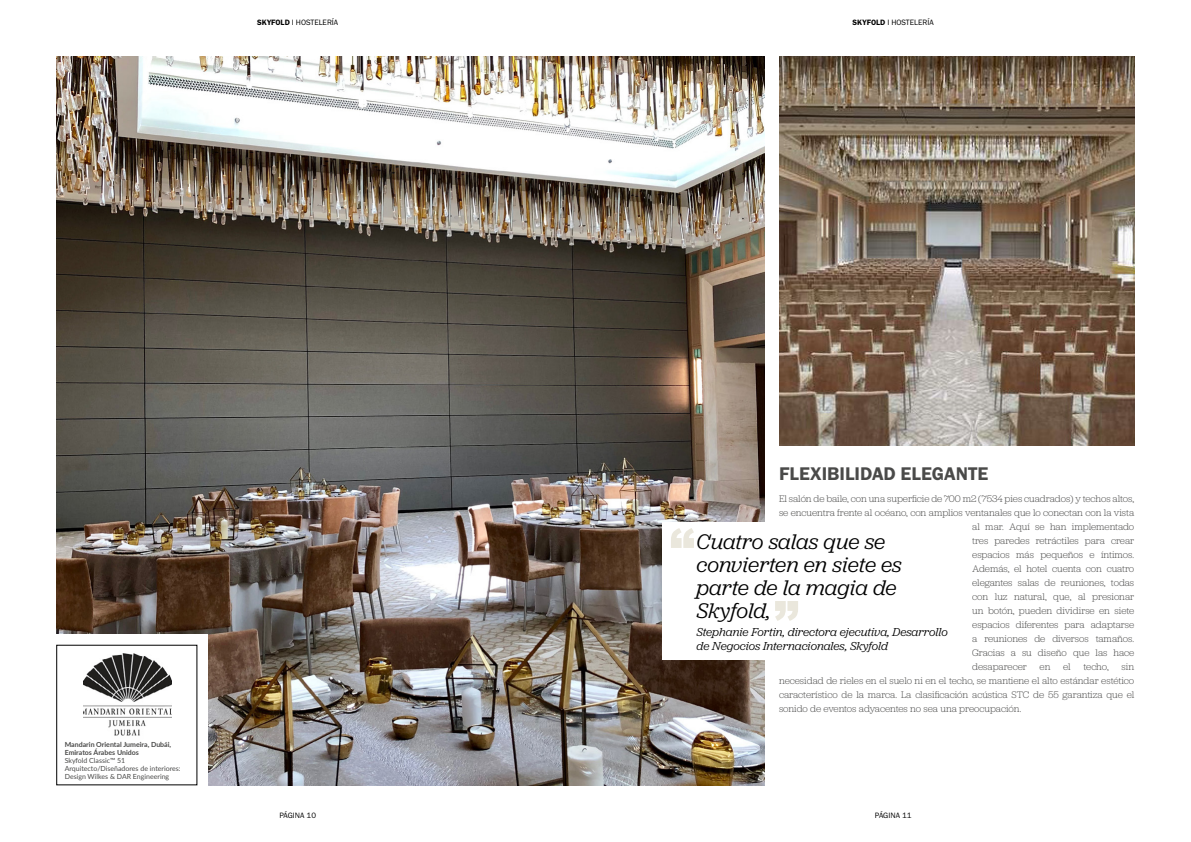
<style>
.page{position:relative;width:1191px;height:842px;background:#fff}
.page>*{position:absolute;margin:0;border:0;box-sizing:border-box;transform-origin:0 0}
.t1{font:italic 22px/23px "Jubilat";color:#000}
.t2{font:19px "Franklin Gothic URW Dem";color:#4a4a49}
.t3{font:italic 12px/14px "Jubilat";color:#000}
.t4{font:300 10px/14px "Jubilat";color:#4a4a49;text-align:justify}
.t5{font:8px "Franklin Gothic URW Boo";color:#000}
.t6{font:7px/8px "Lato";color:#4a4a49}
.t7{font:700 7px/8px "Lato";color:#4a4a49}
.s1{font-family:"Franklin Gothic URW Dem"}
</style>
<div class="page">
<img style="left:57px;top:57px;width:708px;height:728px">
<img style="left:779px;top:57px;width:355px;height:388px">
<div style="left:43px;top:634px;width:165px;height:165px;background:#fff"></div>
<img style="left:83px;top:653px;width:89px;height:83px">
<div style="left:662px;top:522px;width:310px;height:138px;background:#fff"></div>
<svg style="left:775px;top:601px;width:23px;height:20px"></svg>
<svg style="left:671px;top:528px;width:23px;height:20px"></svg>
<p class="t5" style="left:257px;top:18px;width:83px"><span class="s1">SKYFOLD</span> I HOSTELERÍA</p>
<p class="t5" style="left:852px;top:18px;width:83px"><span class="s1">SKYFOLD</span> I HOSTELERÍA</p>
<p class="t7" style="left:65px;top:740px;width:108px">Mandarin Oriental Jumeira, Dubái,<br>Emiratos Árabes Unidos</p>
<p class="t6" style="left:65px;top:756px;width:117px">Skyfold Classic™ 51<br>Arquitecto/Diseñadores de interiores:<br>Design Wilkes &amp; DAR Engineering</p>
<h2 class="t2" style="left:779px;top:462px;width:211px">FLEXIBILIDAD ELEGANTE</h2>
<p class="t4" style="left:779px;top:491px;width:357px">El salón de baile, con una superficie de 700 m2 (7534 pies cuadrados) y techos altos,</p>
<p class="t4" style="left:779px;top:505px;width:357px">se encuentra frente al océano, con amplios ventanales que lo conectan con la vista</p>
<p class="t4" style="left:972px;top:519px;width:163px">al mar. Aquí se han implementado</p>
<p class="t4" style="left:972px;top:533px;width:163px">tres paredes retráctiles para crear</p>
<p class="t4" style="left:972px;top:547px;width:163px">espacios más pequeños e íntimos.</p>
<p class="t4" style="left:972px;top:561px;width:163px">Además, el hotel cuenta con cuatro</p>
<p class="t4" style="left:972px;top:575px;width:163px">elegantes salas de reuniones, todas</p>
<p class="t4" style="left:972px;top:589px;width:163px">con luz natural, que, al presionar</p>
<p class="t4" style="left:972px;top:603px;width:163px">un botón, pueden dividirse en siete</p>
<p class="t4" style="left:972px;top:617px;width:163px">espacios diferentes para adaptarse</p>
<p class="t4" style="left:972px;top:631px;width:163px">a reuniones de diversos tamaños.</p>
<p class="t4" style="left:972px;top:645px;width:163px">Gracias a su diseño que las hace</p>
<p class="t4" style="left:972px;top:659px;width:56px">desaparecer</p>
<p class="t4" style="left:1039px;top:659px;width:12px">en</p>
<p class="t4" style="left:1063px;top:659px;width:9px">el</p>
<p class="t4" style="left:1083px;top:659px;width:27px">techo,</p>
<h1 class="t1" style="left:696px;top:529px;width:207px">Cuatro salas que se convierten en siete es parte de la magia de<br>Skyfold,</h1>
<p class="t3" style="left:696px;top:624px;width:253px">Stephanie Fortin, directora ejecutiva, Desarrollo de Negocios Internacionales, Skyfold</p>
<p class="t4" style="left:779px;top:659px;width:357px;text-indent:342px">sin necesidad de rieles en el suelo ni en el techo, se mantiene el alto estándar estético característico de la marca. La clasificación acústica STC de 55 garantiza que el sonido de eventos adyacentes no sea una preocupación.</p>
<p class="t5" style="left:279px;top:810px;width:38px">PÁGINA 10</p>
<p class="t5" style="left:875px;top:810px;width:38px">PÁGINA 11</p>
</div>
